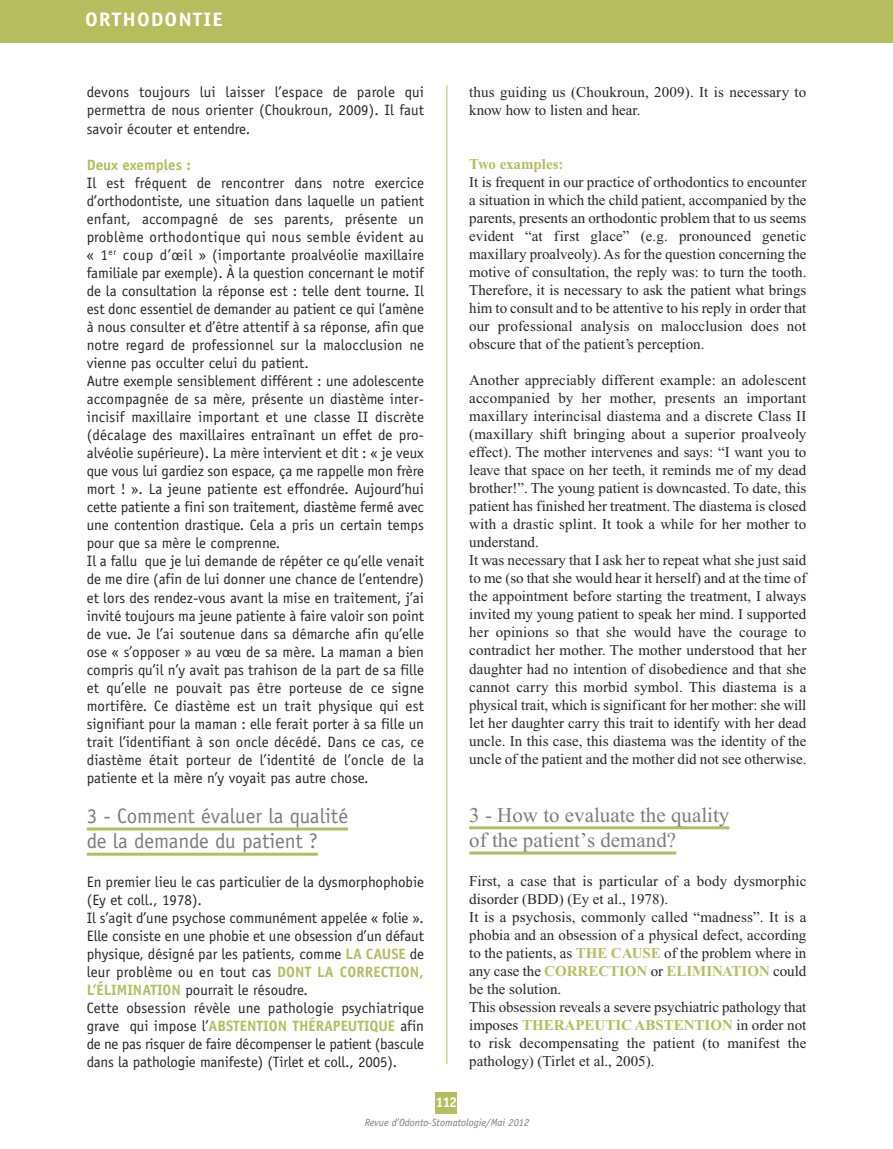
<style>
.page{position:relative;width:893px;height:1149px;background:#fff}
.page>*{position:absolute;margin:0;border:0;box-sizing:border-box;transform-origin:0 0}
.t1{font:21px/25.2px "Officina Sans";color:#7d7d7d}
.t2{font:21px/25.2px "Times New Roman";color:#7d7d7d}
.t3{font:700 19.5px "Officina Sans";letter-spacing:.05em;color:#fff;scale:1.1 1}
.t4{font:15px/18px "Officina Sans";color:#272627}
.t5{font:15px/18px "Times New Roman";color:#272627}
.t6{font:700 15px "Officina Sans";color:#b5bd5f}
.t7{font:700 15px "Times New Roman";color:#b5bd5f}
.t8{font:700 14.25px "Officina Sans";color:#fff}
.t9{font:italic 10.5px "Officina Sans";color:#7d7d7d}
.s1{font-weight:700;color:#b5bd5f}
</style>
<div class="page">
<div style="left:436px;top:1091px;width:21px;height:22px;background:#b5bd5f"></div>
<div style="left:0;top:0;width:893px;height:43px;background:#b5bd5f"></div>
<hr style="left:446px;top:85px;width:1px;height:978px;background:#b5bd5f">
<hr style="left:87px;top:827px;width:261px;height:3px;background:#b5bd5f">
<hr style="left:87px;top:852px;width:231px;height:3px;background:#b5bd5f">
<hr style="left:469px;top:826px;width:260px;height:3px;background:#b5bd5f">
<hr style="left:469px;top:851px;width:207px;height:3px;background:#b5bd5f">
<h2 class="t3" style="left:85px;top:12px;width:127px">ORTHODONTIE</h2>
<p class="t4" style="left:87px;top:85px;width:339px;text-align:justify">devons toujours lui laisser l’espace de parole qui permettra de nous orienter (Choukroun, 2009). Il faut savoir écouter et entendre.</p>
<p class="t6" style="left:87px;top:159px;width:106px">Deux exemples :</p>
<p class="t4" style="left:87px;top:175px;width:339px">Il est fréquent de rencontrer dans notre exercice d’orthodontiste, une situation dans laquelle un patient enfant, accompagné de ses parents, présente un problème orthodontique qui nous semble évident au « 1<sup>er</sup> coup d’œil » (importante proalvéolie maxillaire familiale par exemple). À la question concernant le motif de la consultation la réponse est : telle dent tourne. Il est donc essentiel de demander au patient ce qui l’amène à nous consulter et d’être attentif à sa réponse, afin que notre regard de professionnel sur la malocclusion ne vienne pas occulter celui du patient.<br>Autre exemple sensiblement différent : une adolescente accompagnée de sa mère, présente un diastème inter&shy;incisif maxillaire important et une classe II discrète (décalage des maxillaires entraînant un effet de pro&shy;alvéolie supérieure). La mère intervient et dit : « je veux que vous lui gardiez son espace, ça me rappelle mon frère mort ! ». La jeune patiente est effondrée. Aujourd’hui cette patiente a fini son traitement, diastème fermé avec une contention drastique. Cela a pris un certain temps pour que sa mère le comprenne.<br>Il a fallu que je lui demande de répéter ce qu’elle venait de me dire (afin de lui donner une chance de l’entendre) et lors des rendez-vous avant la mise en traitement, j’ai invité toujours ma jeune patiente à faire valoir son point de vue. Je l’ai soutenue dans sa démarche afin qu’elle ose « s’opposer » au vœu de sa mère. La maman a bien compris qu’il n’y avait pas trahison de la part de sa fille et qu’elle ne pouvait pas être porteuse de ce signe mortifère. Ce diastème est un trait physique qui est signifiant pour la maman : elle ferait porter à sa fille un trait l’identifiant à son oncle décédé. Dans ce cas, ce diastème était porteur de l’identité de l’oncle de la patiente et la mère n’y voyait pas autre chose.</p>
<h1 class="t1" style="left:87px;top:804px;width:263px">3 - Comment évaluer la qualité de la demande du patient ?</h1>
<p class="t4" style="left:87px;top:874px;width:339px">En premier lieu le cas particulier de la dysmorphophobie (Ey et coll., 1978).<br>Il s’agit d’une psychose communément appelée « folie ».<br>Elle consiste en une phobie et une obsession d’un défaut physique, désigné par les patients, comme <span class="s1">LA CAUSE</span> de leur problème ou en tout cas <span class="s1">DONT LA CORRECTION, L’ÉLIMINATION</span> pourrait le résoudre.<br>Cette obsession révèle une pathologie psychiatrique grave qui impose l’<span class="s1">ABSTENTION THÉRAPEUTIQUE</span> afin de ne pas risquer de faire décompenser le patient (bascule dans la pathologie manifeste) (Tirlet et coll., 2005).</p>
<p class="t5" style="left:469px;top:84px;width:339px">thus guiding us (Choukroun, 2009). It is necessary to know how to listen and hear.</p>
<p class="t7" style="left:469px;top:159px;width:96px">Two examples:</p>
<p class="t5" style="left:469px;top:174px;width:339px;text-align:justify">It is frequent in our practice of orthodontics to encounter a situation in which the child patient, accompanied by the parents, presents an orthodontic problem that to us seems evident “at first glace” (e.g. pronounced genetic maxillary proalveoly). As for the question concerning the motive of consultation, the reply was: to turn the tooth.<br>Therefore, it is necessary to ask the patient what brings him to consult and to be attentive to his reply in order that our professional analysis on malocclusion does not obscure that of the patient’s perception.</p>
<p class="t5" style="left:469px;top:372px;width:339px">Another appreciably different example: an adolescent accompanied by her mother, presents an important maxillary interincisal diastema and a discrete Class II (maxillary shift bringing about a superior proalveoly effect). The mother intervenes and says: “I want you to leave that space on her teeth, it reminds me of my dead brother!”. The young patient is downcasted. To date, this patient has finished her treatment. The diastema is closed with a drastic splint. It took a while for her mother to understand.<br>It was necessary that I ask her to repeat what she just said to me (so that she would hear it herself) and at the time of the appointment before starting the treatment, I always invited my young patient to speak her mind. I supported her opinions so that she would have the courage to contradict her mother. The mother understood that her daughter had no intention of disobedience and that she cannot carry this morbid symbol. This diastema is a physical trait, which is significant for her mother: she will let her daughter carry this trait to identify with her dead uncle. In this case, this diastema was the identity of the uncle of the patient and the mother did not see otherwise.</p>
<h1 class="t2" style="left:469px;top:801px;width:262px">3 - How to evaluate the quality of the patient’s demand?</h1>
<p class="t5" style="left:469px;top:873px;width:339px">First, a case that is particular of a body dysmorphic disorder (BDD) (Ey et al., 1978).<br>It is a psychosis, commonly called “madness”. It is a phobia and an obsession of a physical defect, according to the patients, as <span class="s1">THE CAUSE</span> of the problem where in any case the <span class="s1">CORRECTION</span> or <span class="s1">ELIMINATION</span> could be the solution.<br>This obsession reveals a severe psychiatric pathology that imposes <span class="s1">THERAPEUTIC ABSTENTION</span> in order not to risk decompensating the patient (to manifest the pathology) (Tirlet et al., 2005).</p>
<p class="t8" style="left:435px;top:1096px;width:23px">112</p>
<p class="t9" style="left:365px;top:1117px;width:166px">Revue d’Odonto-Stomatologie/Mai 2012</p>
</div>
